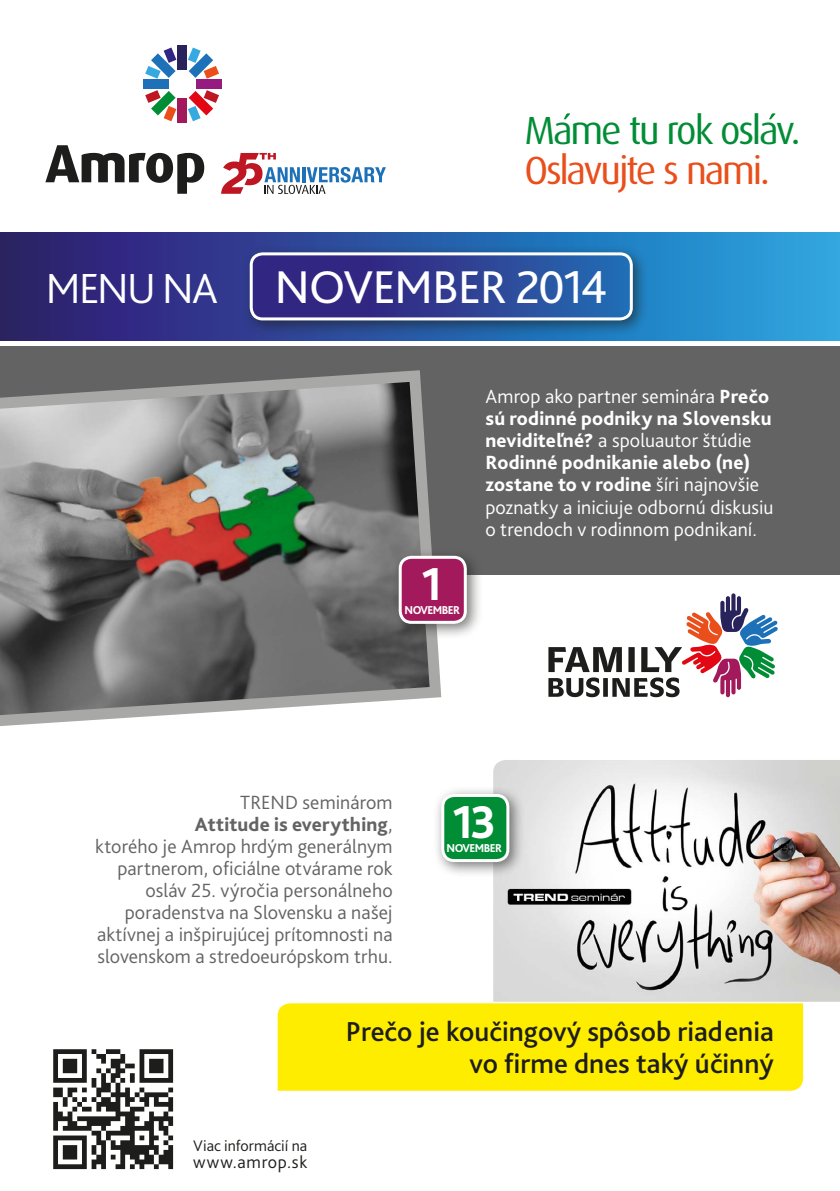
<style>
.page{position:relative;width:840px;height:1191px;background:#fff}
.page>*{position:absolute;margin:0;border:0;box-sizing:border-box;transform-origin:0 0}
.t1{font:48px "Bliss Pro";letter-spacing:-.025em;color:#fff}
.t2{font:800 48px "Bliss Pro";color:#fff;scale:.94 1}
.t3{font:300 44px "Bliss Pro";letter-spacing:-.035em;color:#fff}
.t4{font:39.2px "Dax";letter-spacing:-.06em;color:#008d36}
.t5{font:39.2px "Dax";letter-spacing:-.06em;color:#e94e1b}
.t6{font:500 28.6px "Bliss Pro";color:#1d1d1b}
.t7{font:300 20px/22px "Bliss Pro";letter-spacing:.005em;color:#646363;text-align:right}
.t8{font:300 20px/22px "Bliss Pro";letter-spacing:.005em;color:#fff}
.t9{font:300 18px "Bliss Pro";letter-spacing:.035em;color:#1d1d1b}
.t10{font:300 16px "Bliss Pro";color:#1d1d1b}
.t11{font:800 12px "Bliss Pro";letter-spacing:-.05em;color:#fff;scale:.95 1}
.s1{font-weight:800}
</style>
<div class="page">
<div style="left:0;top:346px;width:839px;height:228px;background:#646363"></div>
<img style="left:493px;top:760px;width:346px;height:241px">
<div style="left:277px;top:1003px;width:525px;height:87px;background:#ffed00"></div>
<div style="left:0;top:232px;width:839px;height:108px;background:linear-gradient(to right,#2f166d,#24a5e2)"></div>
<div style="left:177px;top:45px;width:10px;height:25px;background:#29235c"></div>
<div style="left:177px;top:98px;width:10px;height:25px;background:#a21a5b"></div>
<div style="left:143px;top:80px;width:25px;height:9px;background:#1d71b8"></div>
<div style="left:196px;top:80px;width:25px;height:9px;background:#951b81"></div>
<svg style="left:145px;top:48px;width:31px;height:31px"></svg>
<svg style="left:188px;top:90px;width:31px;height:31px"></svg>
<svg style="left:145px;top:90px;width:31px;height:31px"></svg>
<svg style="left:188px;top:48px;width:31px;height:31px"></svg>
<svg style="left:45px;top:145px;width:159px;height:49px"></svg>
<svg style="left:221px;top:153px;width:165px;height:41px"></svg>
<img style="left:53px;top:1049px;width:121px;height:121px">
<svg style="left:548px;top:593px;width:229px;height:104px"></svg>
<div style="left:433px;top:785px;width:92px;height:93px;background:#1d1d1b;opacity:.6"></div>
<div style="left:442px;top:795px;width:65px;height:65px;background:#008d36;border-radius:11px"></div>
<div style="left:441px;top:794px;width:68px;height:68px;border:3px solid #fff;border-radius:11px"></div>
<svg style="left:564px;top:113px;width:6px;height:6px"></svg>
<svg style="left:769px;top:113px;width:6px;height:6px"></svg>
<div style="left:241px;top:244px;width:407px;height:92px;background:#1d1d1b;opacity:.6"></div>
<svg style="left:251px;top:254px;width:380px;height:65px"></svg>
<div style="left:249px;top:252px;width:383px;height:68px;border:3px solid #fff;border-radius:11px"></div>
<svg style="left:0;top:370px;width:442px;height:356px"></svg>
<div style="left:390px;top:547px;width:92px;height:92px;background:#1d1d1b;opacity:.6"></div>
<div style="left:400px;top:557px;width:65px;height:65px;background:#a21a5b;border-radius:11px"></div>
<div style="left:398px;top:556px;width:68px;height:68px;border:3px solid #fff;border-radius:11px"></div>
<p class="t4" style="left:524px;top:108px;width:277px">Mame tu rok oslav.</p>
<p class="t5" style="left:524px;top:148px;width:247px">Oslavujte s nami.</p>
<p class="t3" style="left:46px;top:261px;width:173px">MENU NA</p>
<p class="t1" style="left:274px;top:258px;width:334px">NOVEMBER 2014</p>
<p class="t2" style="left:421px;top:554px;width:23px">1</p>
<p class="t11" style="left:404px;top:602px;width:60px">NOVEMBER</p>
<p class="t8" style="left:485px;top:385px;width:289px">Amrop ako partner seminára <span class="s1">Prečo sú rodinné podniky na Slovensku neviditeľné?</span> a spoluautor štúdie <span class="s1">Rodinné podnikanie alebo (ne) zostane to v rodine</span> šíri najnovšie poznatky a iniciuje odbornú diskusiu o trendoch v rodinnom podnikaní.</p>
<p class="t7" style="left:95px;top:791px;width:299px">TREND seminárom<br><span class="s1">Attitude is everything</span>,<br>ktorého je Amrop hrdým generálnym partnerom, oficiálne otvárame rok osláv 25. výročia personálneho poradenstva na Slovensku a našej aktívnej a inšpirujúcej prítomnosti na slovenskom a stredoeurópskom trhu.</p>
<p class="t2" style="left:452px;top:792px;width:48px">13</p>
<p class="t11" style="left:446px;top:840px;width:60px">NOVEMBER</p>
<p class="t10" style="left:193px;top:1135px;width:115px">Viac informácií na</p>
<p class="t9" style="left:193px;top:1151px;width:115px">www.amrop.sk</p>
<p class="t6" style="left:346px;top:1014px;width:429px">Prečo je koučingový spôsob riadenia</p>
<p class="t6" style="left:469px;top:1045px;width:306px">vo firme dnes taký účinný</p>
</div>
